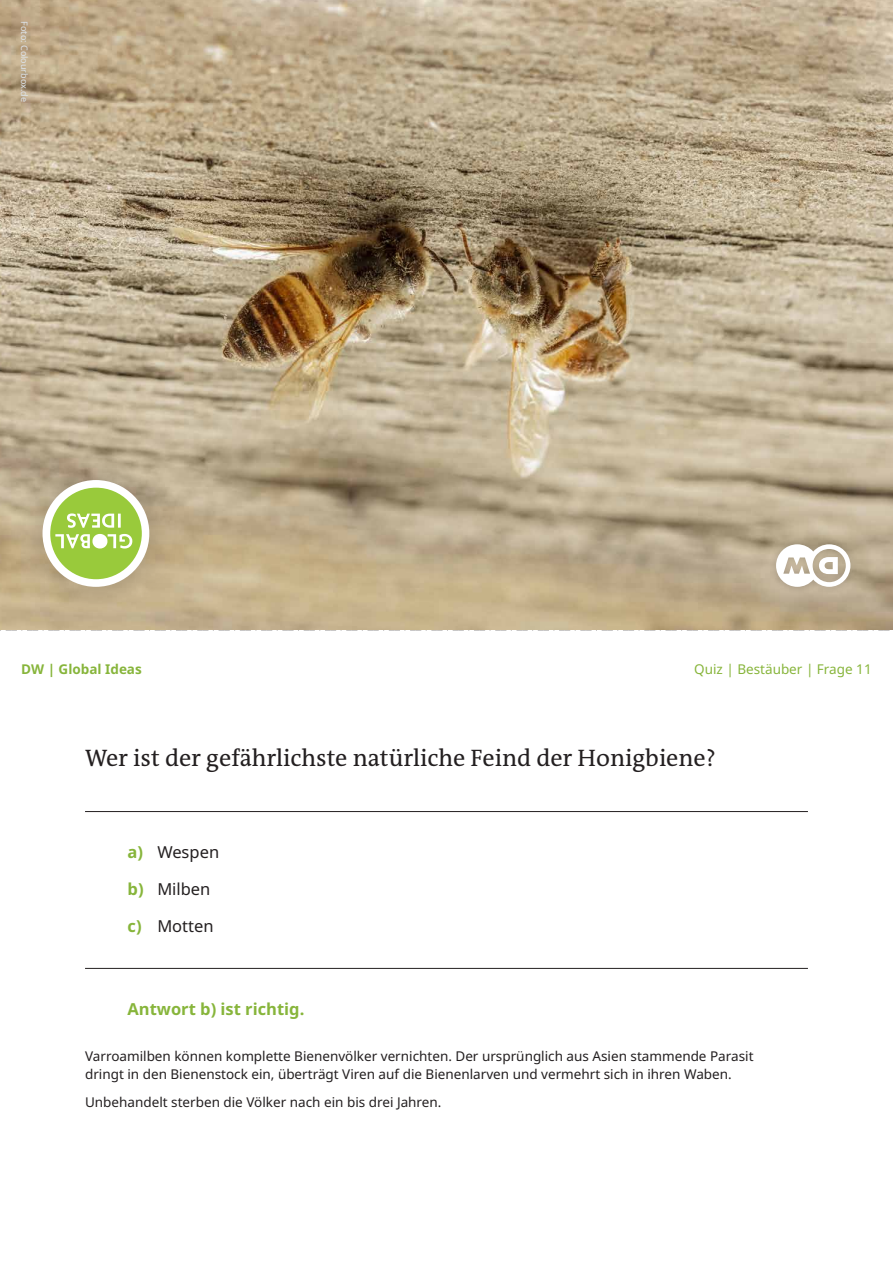
<style>
.page{position:relative;width:893px;height:1263px;background:#fff}
.page>*{position:absolute;margin:0;border:0;box-sizing:border-box;transform-origin:0 0}
.t1{font:24px "DW The Antiqua B W5 Plain";color:#231f20}
.t2{font:16.5px "Noto Sans";color:#231f20}
.t3{font:700 16.5px "Noto Sans";color:#87b53b}
.t4{font:13.5px/18.5px "Noto Sans";color:#231f20}
.t5{font:13.5px "Noto Sans";color:#87b53b}
.t6{font:700 13.5px "Noto Sans";color:#87b53b}
.t7{font:9px "Noto Sans";color:#dde4eb}
.s1{font-weight:700;color:#87b53b}
</style>
<div class="page">
<svg style="left:0;top:629px;width:893px;height:1px"></svg>
<hr style="left:85px;top:811px;width:723px;height:1px;background:#231f20">
<hr style="left:85px;top:968px;width:723px;height:1px;background:#231f20">
<img style="left:0;top:0;width:893px;height:629px">
<div style="left:10px;top:447px;width:172px;height:172px;background:#231f20;opacity:.25"></div>
<div style="left:43px;top:480px;width:106px;height:107px;background:#fff;border-radius:50%"></div>
<div style="left:50px;top:488px;width:92px;height:91px;background:#99ca3b;border-radius:50%"></div>
<svg style="left:55px;top:513px;width:77px;height:35px"></svg>
<div style="left:768px;top:537px;width:90px;height:58px;background:#231f20;opacity:.2"></div>
<svg style="left:776px;top:544px;width:74px;height:43px"></svg>
<p class="t7" style="left:31px;top:21px;width:82px;rotate:90deg">Foto: Colourbox.de</p>
<p class="t6" style="left:21px;top:659px;width:122px">DW | Global Ideas</p>
<p class="t5" style="left:694px;top:659px;width:179px">Quiz | Bestäuber | Frage 11</p>
<h1 class="t1" style="left:85px;top:742px;width:632px">Wer ist der gefährlichste natürliche Feind der Honigbiene?</h1>
<p class="t2" style="left:128px;top:840px;width:93px"><span class="s1">a)</span> Wespen</p>
<p class="t2" style="left:128px;top:877px;width:84px"><span class="s1">b)</span> Milben</p>
<p class="t2" style="left:128px;top:914px;width:88px"><span class="s1">c)</span> Motten</p>
<p class="t3" style="left:128px;top:997px;width:178px">Antwort b) ist richtig.</p>
<p class="t4" style="left:85px;top:1047px;width:670px">Varroamilben können komplette Bienenvölker vernichten. Der ursprünglich aus Asien stammende Parasit dringt in den Bienenstock ein, überträgt Viren auf die Bienenlarven und vermehrt sich in ihren Waben.</p>
<p class="t4" style="left:85px;top:1093px;width:358px">Unbehandelt sterben die Völker nach ein bis drei Jahren.</p>
</div>
